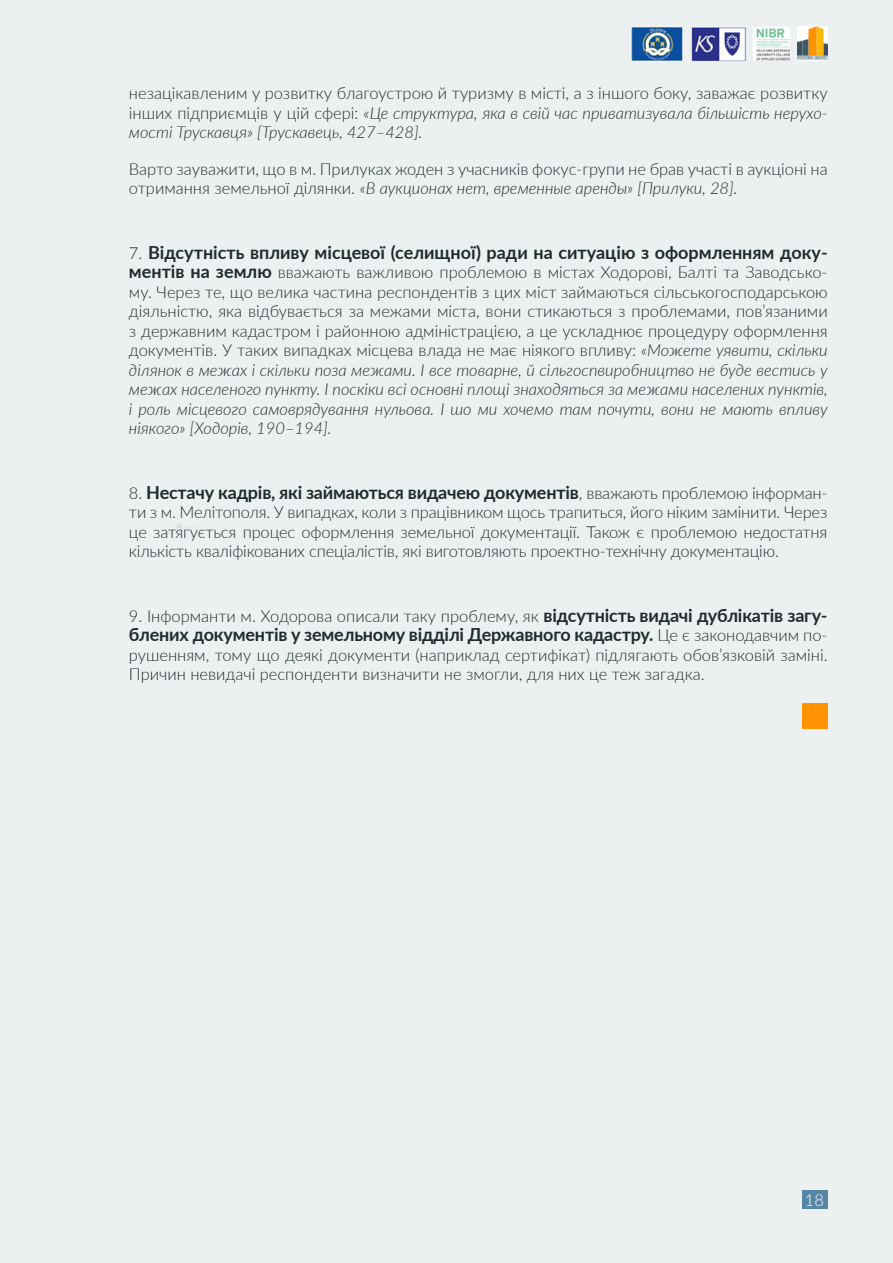
<style>
.page{position:relative;width:893px;height:1263px;background:#ecf0f1}
.page>*{position:absolute;margin:0;border:0;box-sizing:border-box;transform-origin:0 0}
.t1{font:700 18px "Lato";letter-spacing:-.01em;color:#212b2d}
.t2{font:300 16.5px/19.5px "Lato";color:#212b2d;text-align:justify}
.t3{font:300 16.5px "Lato";color:#fff}
.s1{font-style:italic}
.s2{font-weight:300;font-size:16.5px}
.s3{font-weight:700;font-size:18px}
</style>
<div class="page">
<img style="left:589px;top:17px;width:262px;height:63px">
<img style="left:797px;top:26px;width:31px;height:34px">
<div style="left:803px;top:1191px;width:25px;height:18px;background:#5586a6"></div>
<div style="left:803px;top:704px;width:25px;height:25px;background:#ff9302"></div>
<p class="t2" style="left:129px;top:83px;width:700px">незацікавленим у розвитку благоустрою й туризму в місті, а з іншого боку, заважає розвитку інших підприємців у цій сфері: <span class="s1">«Це структура, яка в свій час приватизувала більшість нерухо&shy;мості Трускавця» [Трускавець, 427–428].</span></p>
<p class="t2" style="left:129px;top:158px;width:700px">Варто зауважити, що в м. Прилуках жоден з учасників фокус-групи не брав участі в аукціоні на отримання земельної ділянки. <span class="s1">«В аукционах нет, временные аренды» [Прилуки, 28].</span></p>
<p class="t1" style="left:129px;top:239px;width:700px"><span class="s2">7.</span> Відсутність впливу місцевої (селищної) ради на ситуацію з оформленням доку-</p>
<p class="t2" style="left:129px;top:262px;width:700px"><span class="s3">ментів на землю</span> вважають важливою проблемою в містах Ходорові, Балті та Заводсько&shy;му. Через те, що велика частина респондентів з цих міст займаються сільськогосподарською діяльністю, яка відбувається за межами міста, вони стикаються з проблемами, пов’язаними з державним кадастром і районною адміністрацією, а це ускладнює процедуру оформлення документів. У таких випадках місцева влада не має ніякого впливу: <span class="s1">«Можете уявити, скільки ділянок в межах і скільки поза межами. І все товарне, й сільгоспвиробництво не буде вестись у межах населеного пункту. І поскіки всі основні площі знаходяться за межами населених пунктів, і роль місцевого самоврядування нульова. І шо ми хочемо там почути, вони не мають впливу ніякого» [Ходорів, 190–194].</span></p>
<p class="t1" style="left:129px;top:479px;width:700px"><span class="s2">8.</span> Нестачу кадрів, які займаються видачею документів<span class="s2">, вважають проблемою інформан-</span></p>
<p class="t2" style="left:129px;top:502px;width:700px">ти з м. Мелітополя. У випадках, коли з працівником щось трапиться, його ніким замінити. Через це затягується процес оформлення земельної документації. Також є проблемою недостатня кількість кваліфікованих спеціалістів, які виготовляють проектно-технічну документацію.</p>
<p class="t2" style="left:129px;top:605px;width:700px">9. Інформанти м. Ходорова описали таку проблему, як <span class="s3">відсутність видачі дублікатів загу-</span></p>
<p class="t1" style="left:129px;top:621px;width:700px">блених документів у земельному відділі Державного кадастру. <span class="s2">Це є законодавчим по-</span></p>
<p class="t2" style="left:129px;top:644px;width:700px">рушенням, тому що деякі документи (наприклад сертифікат) підлягають обов’язковій заміні.<br>Причин невидачі респонденти визначити не змогли, для них це теж загадка.</p>
<p class="t3" style="left:805px;top:1189px;width:21px">18</p>
</div>
